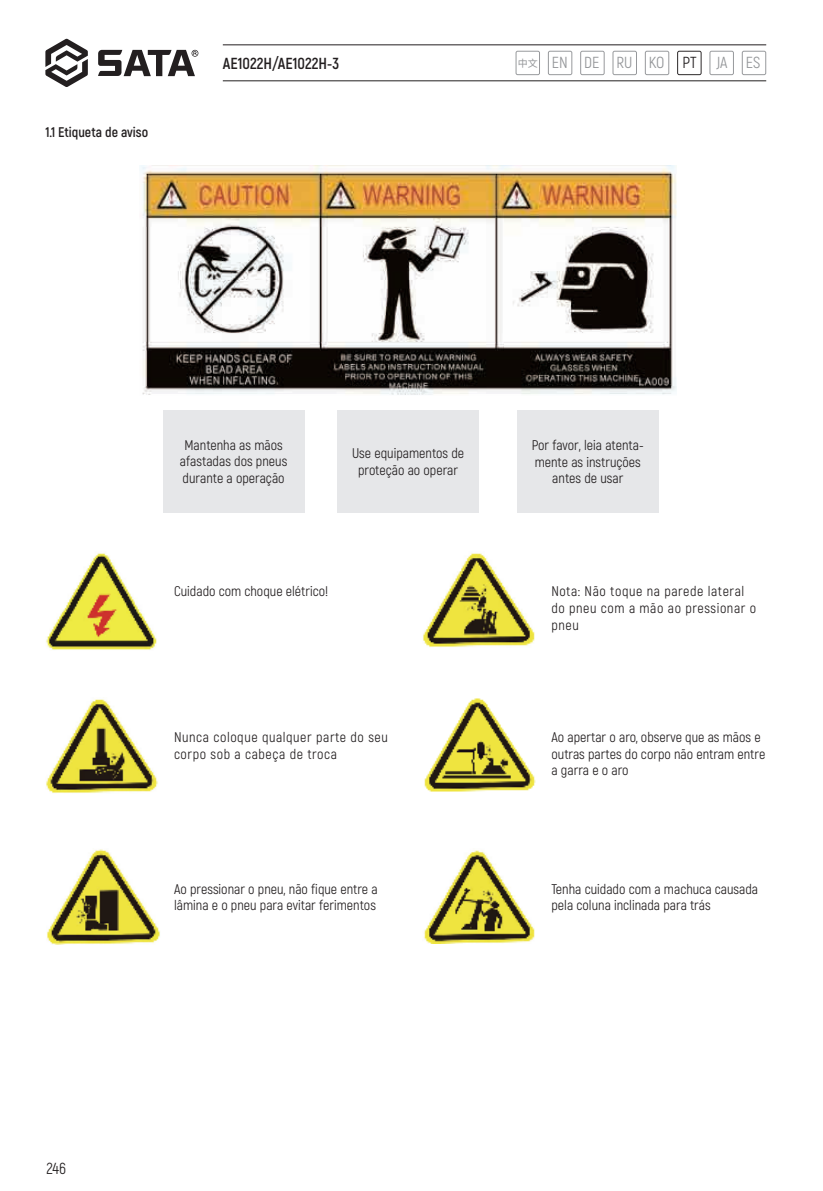
<style>
.page{position:relative;width:823px;height:1191px;background:#fff}
.page>*{position:absolute;margin:0;border:0;box-sizing:border-box;transform-origin:0 0}
.t1{font:700 16px "Akrobat";color:#231f20}
.t2{font:16px "Akrobat";color:#939598}
.t3{font:16px "Akrobat";color:#231f20}
.t4{font:14px/16.8px "Akrobat";color:#231f20;text-align:center}
.t5{font:14px/16.8px "Akrobat";letter-spacing:.04em;color:#231f20}
.t6{font:700 14px "Akrobat";color:#231f20}
.s1{font-family:"Source Han Sans CN";font-size:10px}
.s2{color:#231f20}
</style>
<div class="page">
<svg style="left:45px;top:39px;width:43px;height:48px"></svg>
<svg style="left:98px;top:50px;width:100px;height:26px"></svg>
<hr style="left:223px;top:80px;width:542px;height:1px;background:#231f20">
<hr style="left:223px;top:44px;width:542px;height:1px;background:#231f20">
<svg style="left:741px;top:51px;width:24px;height:24px"></svg>
<svg style="left:677px;top:51px;width:24px;height:24px"></svg>
<svg style="left:612px;top:51px;width:24px;height:24px"></svg>
<svg style="left:547px;top:51px;width:25px;height:24px"></svg>
<svg style="left:709px;top:51px;width:24px;height:24px"></svg>
<svg style="left:644px;top:51px;width:25px;height:24px"></svg>
<svg style="left:580px;top:51px;width:24px;height:24px"></svg>
<svg style="left:515px;top:51px;width:24px;height:24px"></svg>
<div style="left:163px;top:410px;width:141px;height:102px;background:#e6e7e9"></div>
<div style="left:337px;top:410px;width:142px;height:102px;background:#e6e7e9"></div>
<div style="left:516px;top:410px;width:142px;height:102px;background:#e6e7e9"></div>
<img style="left:140px;top:165px;width:536px;height:230px">
<img style="left:46px;top:553px;width:111px;height:97px">
<img style="left:46px;top:699px;width:112px;height:94px">
<img style="left:47px;top:849px;width:113px;height:95px">
<img style="left:423px;top:553px;width:112px;height:94px">
<img style="left:424px;top:698px;width:112px;height:94px">
<img style="left:424px;top:850px;width:111px;height:94px">
<p class="t6" style="left:45px;top:123px;width:104px">1.1 Etiqueta de aviso</p>
<p class="t1" style="left:223px;top:54px;width:118px">AE1022H/AE1022H-3</p>
<p class="t2" style="left:517px;top:53px;width:244px"><span class="s1">中文</span> EN DE RU KO <span class="s2">PT</span> JA ES</p>
<p class="t3" style="left:46px;top:1158px;width:21px">246</p>
<p class="t4" style="left:180px;top:436px;width:109px">Mantenha as mãos afastadas dos pneus durante a operação</p>
<p class="t4" style="left:352px;top:445px;width:114px">Use equipamentos de proteção ao operar</p>
<p class="t4" style="left:531px;top:436px;width:113px">Por favor, leia atenta&shy;mente as instruções antes de usar</p>
<p class="t4" style="left:174px;top:583px;width:156px">Cuidado com choque elétrico!</p>
<p class="t5" style="left:551px;top:583px;width:206px">Nota: Não toque na parede lateral do pneu com a mão ao pressionar o pneu</p>
<p class="t5" style="left:174px;top:728px;width:215px">Nunca coloque qualquer parte do seu corpo sob a cabeça de troca</p>
<p class="t4" style="left:551px;top:728px;width:215px;text-align:left">Ao apertar o aro, observe que as mãos e outras partes do corpo não entram entre a garra e o aro</p>
<p class="t4" style="left:174px;top:880px;width:205px;text-align:left">Ao pressionar o pneu, não fique entre a lâmina e o pneu para evitar ferimentos</p>
<p class="t4" style="left:551px;top:880px;width:208px;text-align:left">Tenha cuidado com a machuca causada pela coluna inclinada para trás</p>
</div>
